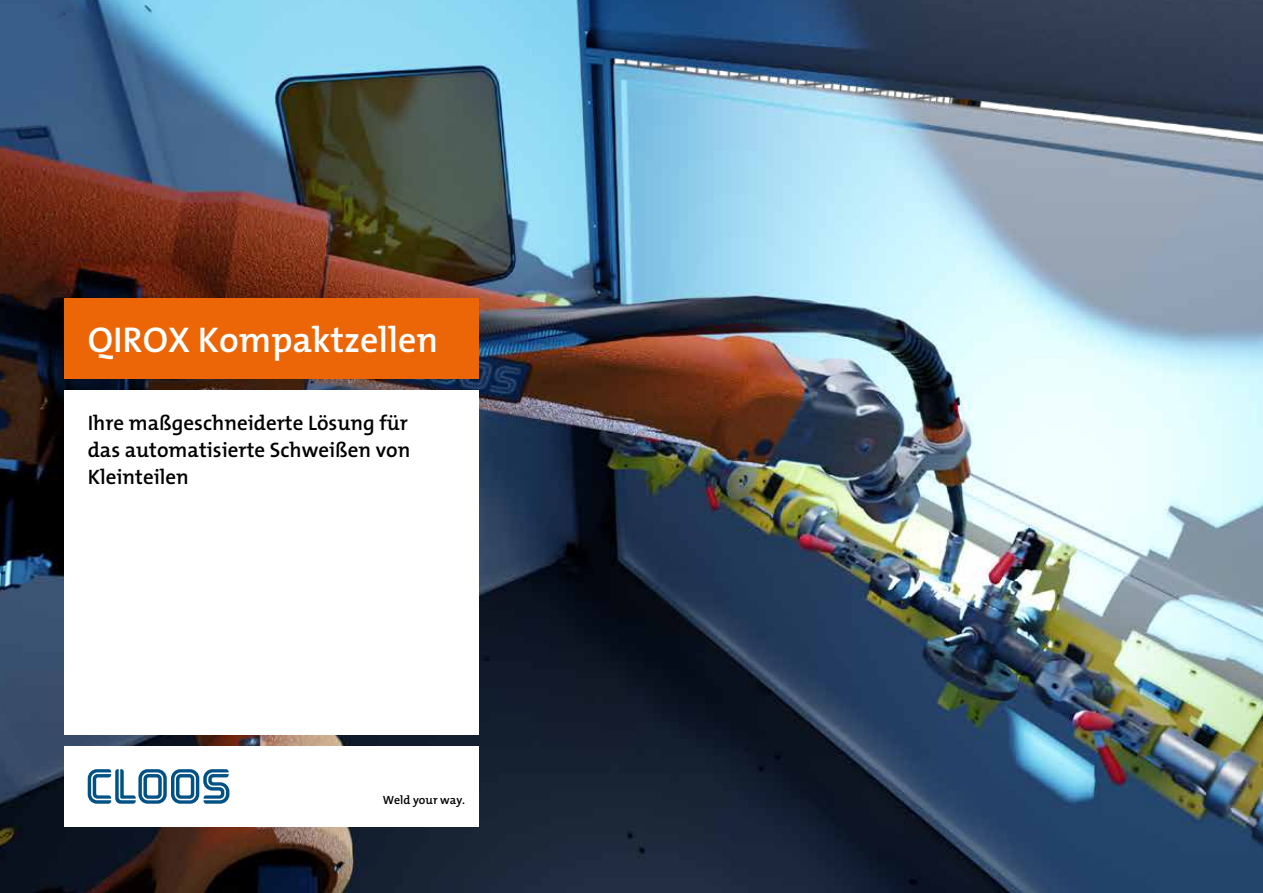
<style>
.page{position:relative;width:1263px;height:893px;background:#fff}
.page>*{position:absolute;margin:0;border:0;box-sizing:border-box;transform-origin:0 0}
.t1{font:600 36px "The Mix B6";color:#fff}
.t2{font:600 21px/27px "The Mix B6";color:#000;text-align:justify}
.t3{font:600 12px "The Mix B6";color:#000}
</style>
<div class="page">
<img style="left:0;top:0;width:1263px;height:893px">
<div style="left:64px;top:746px;width:414px;height:81px;background:#fff"></div>
<div style="left:64px;top:390px;width:414px;height:345px;background:#fff"></div>
<svg style="left:88px;top:769px;width:141px;height:35px"></svg>
<div style="left:64px;top:298px;width:414px;height:81px;background:#ec6608"></div>
<h1 class="t1" style="left:88px;top:321px;width:352px">QIROX Kompaktzellen</h1>
<p class="t2" style="left:88px;top:410px;width:324px">Ihre maßgeschneiderte Lösung für das automatisierte Schweißen von Kleinteilen</p>
<p class="t3" style="left:383px;top:793px;width:84px">Weld your way.</p>
</div>
